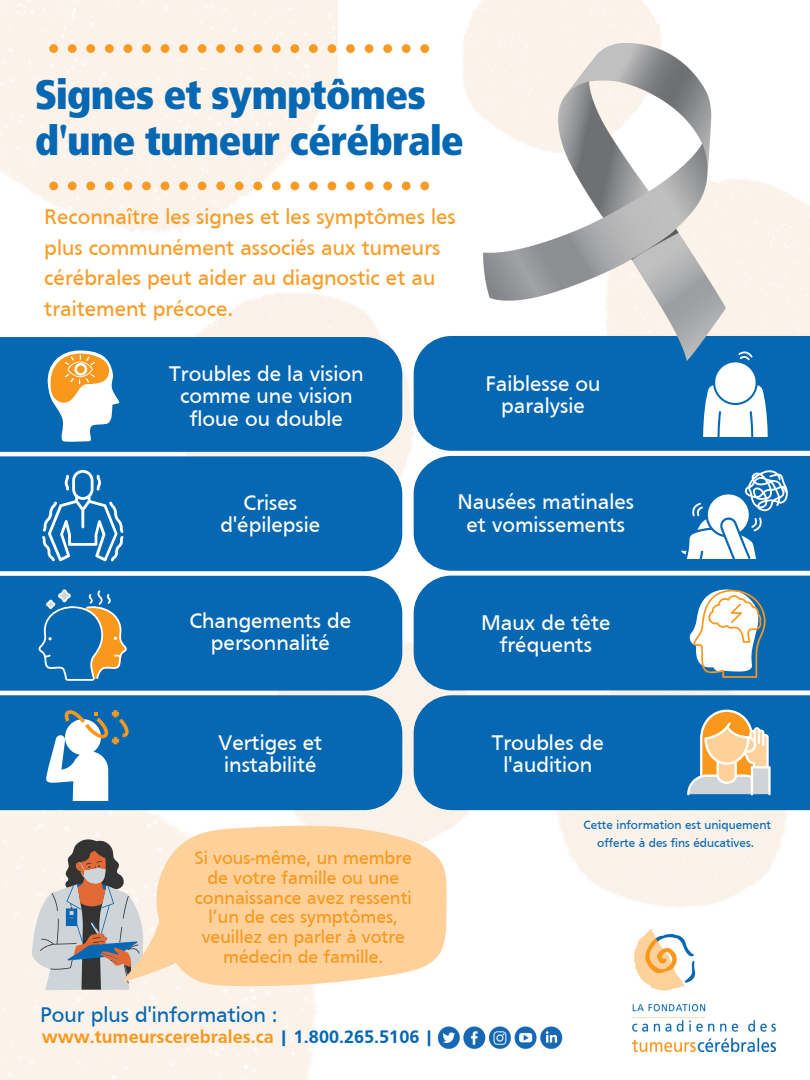
<style>
.page{position:relative;width:810px;height:1080px;background:#fff}
.page>*{position:absolute;margin:0;border:0;box-sizing:border-box;transform-origin:0 0}
.t1{font:800 40.62px/46.4px "Frutiger Condensed BQ";color:#0668b3}
.t2{font:21.88px/22.5px "Frutiger";color:#fff;text-align:center}
.t3{font:21.88px/30.5px "Frutiger";color:#f99b23}
.t4{font:21.88px "Frutiger";color:#0668b3}
.t5{font:18.75px/19.7px "Frutiger";color:#f8981d;text-align:center}
.t6{font:700 18.75px "Frutiger";color:#f8981d}
.t7{font:12.5px/17.4px "Frutiger";color:#0668b3;text-align:center}
.s1{color:#0668b3}
</style>
<div class="page">
<img style="left:462px;top:0;width:199px;height:118px">
<img style="left:0;top:0;width:338px;height:233px">
<img style="left:124px;top:292px;width:340px;height:284px">
<img style="left:277px;top:609px;width:226px;height:221px">
<div style="left:49px;top:182px;width:9px;height:8px;background:#f99b23;border-radius:50%"></div>
<div style="left:68px;top:182px;width:9px;height:8px;background:#f99b23;border-radius:50%"></div>
<div style="left:86px;top:182px;width:9px;height:8px;background:#f99b23;border-radius:50%"></div>
<div style="left:105px;top:182px;width:9px;height:8px;background:#f99b23;border-radius:50%"></div>
<div style="left:124px;top:182px;width:8px;height:8px;background:#f99b23;border-radius:50%"></div>
<div style="left:142px;top:182px;width:9px;height:8px;background:#f99b23;border-radius:50%"></div>
<div style="left:161px;top:182px;width:8px;height:8px;background:#f99b23;border-radius:50%"></div>
<div style="left:179px;top:182px;width:9px;height:8px;background:#f99b23;border-radius:50%"></div>
<div style="left:198px;top:182px;width:9px;height:8px;background:#f99b23;border-radius:50%"></div>
<div style="left:216px;top:182px;width:9px;height:8px;background:#f99b23;border-radius:50%"></div>
<div style="left:235px;top:182px;width:9px;height:8px;background:#f99b23;border-radius:50%"></div>
<div style="left:253px;top:182px;width:9px;height:8px;background:#f99b23;border-radius:50%"></div>
<div style="left:272px;top:182px;width:9px;height:8px;background:#f99b23;border-radius:50%"></div>
<div style="left:290px;top:182px;width:9px;height:8px;background:#f99b23;border-radius:50%"></div>
<div style="left:309px;top:182px;width:9px;height:8px;background:#f99b23;border-radius:50%"></div>
<div style="left:328px;top:182px;width:8px;height:8px;background:#f99b23;border-radius:50%"></div>
<div style="left:346px;top:182px;width:9px;height:8px;background:#f99b23;border-radius:50%"></div>
<div style="left:365px;top:182px;width:9px;height:8px;background:#f99b23;border-radius:50%"></div>
<div style="left:383px;top:182px;width:9px;height:8px;background:#f99b23;border-radius:50%"></div>
<div style="left:402px;top:182px;width:9px;height:8px;background:#f99b23;border-radius:50%"></div>
<div style="left:420px;top:182px;width:9px;height:8px;background:#f99b23;border-radius:50%"></div>
<div style="left:49px;top:44px;width:9px;height:9px;background:#f99b23;border-radius:50%"></div>
<div style="left:68px;top:44px;width:9px;height:9px;background:#f99b23;border-radius:50%"></div>
<div style="left:86px;top:44px;width:9px;height:9px;background:#f99b23;border-radius:50%"></div>
<div style="left:105px;top:44px;width:9px;height:9px;background:#f99b23;border-radius:50%"></div>
<div style="left:123px;top:44px;width:9px;height:9px;background:#f99b23;border-radius:50%"></div>
<div style="left:142px;top:44px;width:9px;height:9px;background:#f99b23;border-radius:50%"></div>
<div style="left:161px;top:44px;width:8px;height:9px;background:#f99b23;border-radius:50%"></div>
<div style="left:179px;top:44px;width:9px;height:9px;background:#f99b23;border-radius:50%"></div>
<div style="left:198px;top:44px;width:9px;height:9px;background:#f99b23;border-radius:50%"></div>
<div style="left:216px;top:44px;width:9px;height:9px;background:#f99b23;border-radius:50%"></div>
<div style="left:235px;top:44px;width:9px;height:9px;background:#f99b23;border-radius:50%"></div>
<div style="left:253px;top:44px;width:9px;height:9px;background:#f99b23;border-radius:50%"></div>
<div style="left:272px;top:44px;width:9px;height:9px;background:#f99b23;border-radius:50%"></div>
<div style="left:290px;top:44px;width:9px;height:9px;background:#f99b23;border-radius:50%"></div>
<div style="left:309px;top:44px;width:9px;height:9px;background:#f99b23;border-radius:50%"></div>
<div style="left:328px;top:44px;width:8px;height:9px;background:#f99b23;border-radius:50%"></div>
<div style="left:346px;top:44px;width:9px;height:9px;background:#f99b23;border-radius:50%"></div>
<div style="left:365px;top:44px;width:9px;height:9px;background:#f99b23;border-radius:50%"></div>
<div style="left:383px;top:44px;width:9px;height:9px;background:#f99b23;border-radius:50%"></div>
<div style="left:402px;top:44px;width:9px;height:9px;background:#f99b23;border-radius:50%"></div>
<div style="left:420px;top:44px;width:9px;height:9px;background:#f99b23;border-radius:50%"></div>
<img style="left:437px;top:1026px;width:126px;height:23px">
<svg style="left:32px;top:839px;width:112px;height:151px;background:#b1aaa9"></svg>
<div style="left:414px;top:456px;width:396px;height:115px;background:#0668b3"></div>
<svg style="left:680px;top:470px;width:108px;height:88px"></svg>
<div style="left:0;top:337px;width:402px;height:115px;background:#0668b3"></div>
<div style="left:0;top:456px;width:402px;height:115px;background:#0668b3"></div>
<div style="left:414px;top:576px;width:396px;height:114px;background:#0668b3"></div>
<svg style="left:688px;top:586px;width:83px;height:92px"></svg>
<div style="left:0;top:576px;width:402px;height:115px;background:#0668b3"></div>
<svg style="left:39px;top:589px;width:88px;height:92px;background:#447fa4"></svg>
<svg style="left:42px;top:470px;width:82px;height:91px"></svg>
<div style="left:0;top:695px;width:402px;height:115px;background:#0668b3"></div>
<div style="left:414px;top:695px;width:396px;height:115px;background:#0668b3"></div>
<svg style="left:687px;top:710px;width:84px;height:85px;background:#b7b5a6"></svg>
<div style="left:414px;top:336px;width:396px;height:115px;background:#0668b3"></div>
<img style="left:484px;top:43px;width:241px;height:317px">
<svg style="left:696px;top:351px;width:79px;height:86px"></svg>
<svg style="left:123px;top:823px;width:324px;height:163px;background:#fcd7aa"></svg>
<svg style="left:46px;top:351px;width:73px;height:91px"></svg>
<svg style="left:46px;top:710px;width:84px;height:91px"></svg>
<img style="left:633px;top:930px;width:142px;height:121px">
<h1 class="t1" style="left:35px;top:71px;width:430px">Signes et symptômes d'une tumeur cérébrale</h1>
<p class="t3" style="left:44px;top:203px;width:413px">Reconnaître les signes et les symptômes les plus communément associés aux tumeurs cérébrales peut aider au diagnostic et au traitement précoce.</p>
<p class="t2" style="left:169px;top:364px;width:196px">Troubles de la vision comme une vision floue ou double</p>
<p class="t2" style="left:485px;top:374px;width:117px">Faiblesse ou paralysie</p>
<p class="t2" style="left:221px;top:493px;width:101px">Crises d'épilepsie</p>
<p class="t2" style="left:458px;top:492px;width:178px">Nausées matinales et vomissements</p>
<p class="t2" style="left:190px;top:611px;width:163px">Changements de personnalité</p>
<p class="t2" style="left:481px;top:613px;width:131px">Maux de tête fréquents</p>
<p class="t2" style="left:219px;top:733px;width:105px;text-align:left">Vertiges et instabilité</p>
<p class="t2" style="left:492px;top:733px;width:113px">Troubles de l'audition</p>
<p class="t5" style="left:195px;top:850px;width:219px">Si vous-même, un membre de votre famille ou une connaissance avez ressenti l’un de ces symptômes, veuillez en parler à votre médecin de famille.</p>
<p class="t4" style="left:40px;top:1006px;width:239px">Pour plus d'information :</p>
<p class="t6" style="left:42px;top:1030px;width:394px">www.tumeurscerebrales.ca <span class="s1">| 1.800.265.5106 |</span></p>
<p class="t7" style="left:584px;top:817px;width:189px">Cette information est uniquement offerte à des fins éducatives.</p>
</div>
